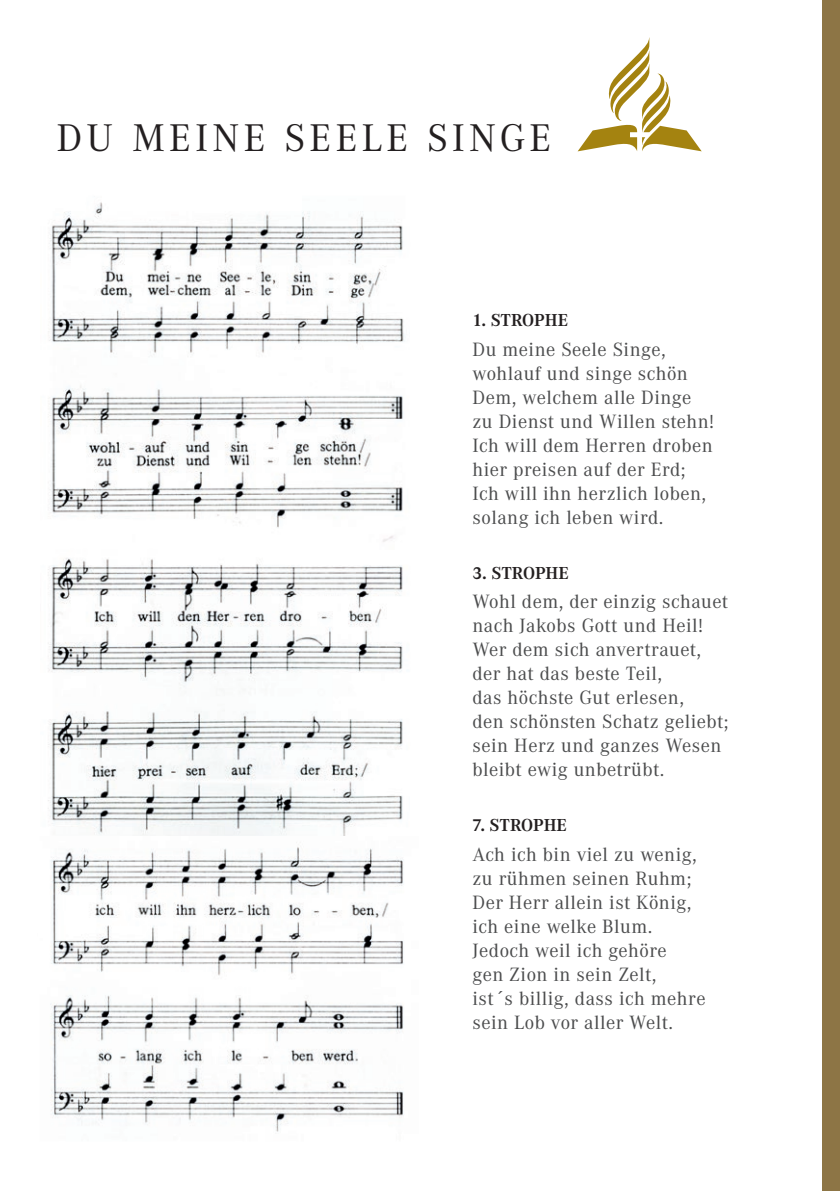
<style>
.page{position:relative;width:840px;height:1191px;background:#fff}
.page>*{position:absolute;margin:0;border:0;box-sizing:border-box;transform-origin:0 0}
.t1{font:40px "Corporate A";letter-spacing:.11em;color:#231f20}
.t2{font:20px/24px "Corporate A";letter-spacing:.025em;color:#4b4c4d}
.t3{font:700 18px "Corporate A";color:#231f20}
</style>
<div class="page">
<div style="left:822px;top:0;width:17px;height:1191px;background:#8d7545"></div>
<svg style="left:578px;top:37px;width:123px;height:114px"></svg>
<img style="left:48px;top:202px;width:356px;height:634px">
<img style="left:50px;top:847px;width:354px;height:285px">
<h1 class="t1" style="left:57px;top:116px;width:496px">DU MEINE SEELE SINGE</h1>
<p class="t3" style="left:472px;top:310px;width:97px">1. STROPHE</p>
<p class="t2" style="left:472px;top:337px;width:243px">Du meine Seele Singe, wohlauf und singe schön<br>Dem, welchem alle Dinge zu Dienst und Willen stehn!<br>Ich will dem Herren droben hier preisen auf der Erd;<br>Ich will ihn herzlich loben, solang ich leben wird.</p>
<p class="t3" style="left:472px;top:562px;width:98px">3. STROPHE</p>
<p class="t2" style="left:472px;top:590px;width:257px">Wohl dem, der einzig schauet nach Jakobs Gott und Heil!<br>Wer dem sich anvertrauet, der hat das beste Teil,<br>das höchste Gut erlesen,<br>den schönsten Schatz geliebt; sein Herz und ganzes Wesen bleibt ewig unbetrübt.</p>
<p class="t3" style="left:472px;top:815px;width:96px">7. STROPHE</p>
<p class="t2" style="left:472px;top:842px;width:234px">Ach ich bin viel zu wenig, zu rühmen seinen Ruhm;<br>Der Herr allein ist König, ich eine welke Blum.<br>Jedoch weil ich gehöre<br>gen Zion in sein Zelt,<br>ist´s billig, dass ich mehre sein Lob vor aller Welt.</p>
</div>
